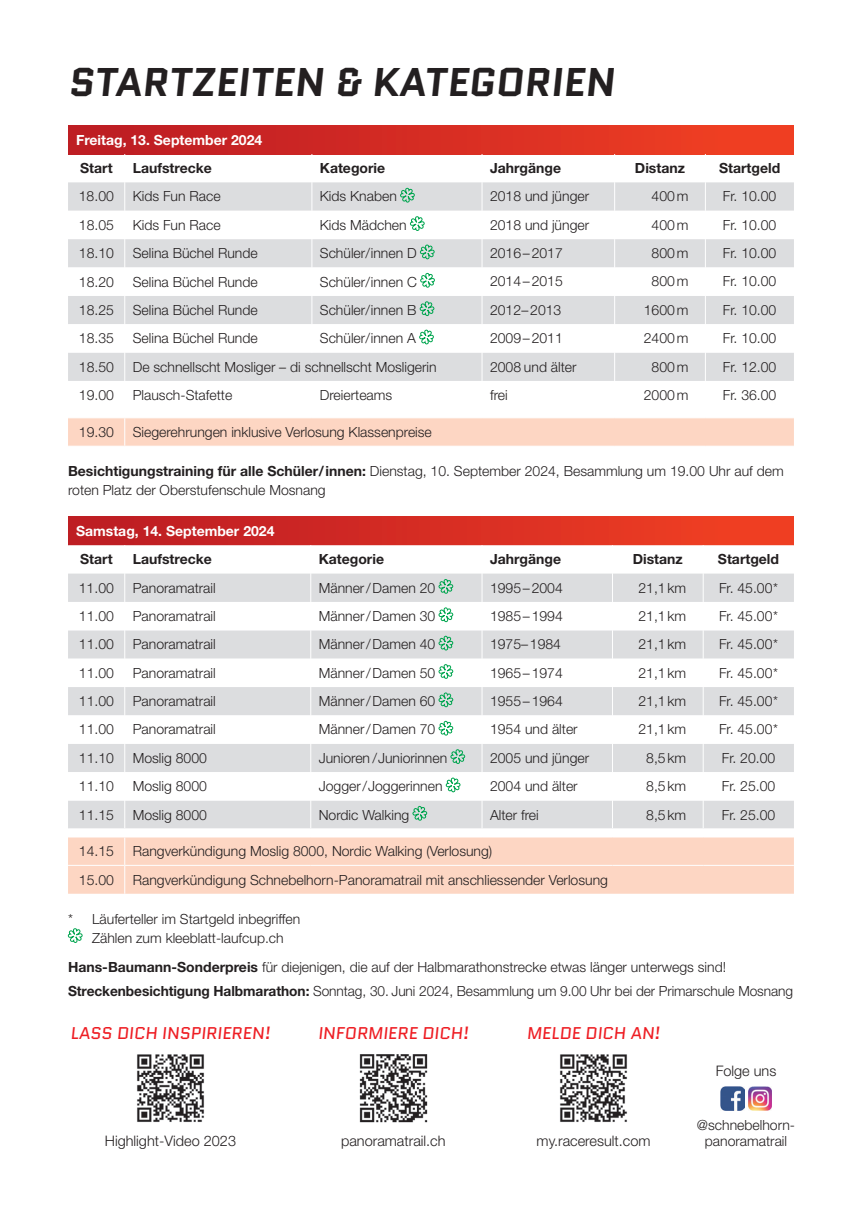
<style>
.page{position:relative;width:862px;height:1214px;background:#fff}
.page>*{position:absolute;margin:0;border:0;box-sizing:border-box;transform-origin:0 0}
.t1{font:italic 700 40px "Quantico";color:#231f20}
.t2{font:italic 17px "Quantico";letter-spacing:.005em;color:#ee1d23}
.t3{font:300 14.4px "Helvetica Neue LT Std";color:#231f20}
.t4{font:300 14px/19px "Helvetica Neue LT Std";color:#231f20;text-align:center}
.t5{font:700 14px "Helvetica Neue LT Std";color:#231f20}
.t6{font:700 14px "Helvetica Neue LT Std";color:#fff}
.s1{font-weight:700}
</style>
<div class="page">
<div style="left:68px;top:517px;width:726px;height:28px;background:linear-gradient(to right,#ba1b24,#f24023)"></div>
<svg style="left:68px;top:545px;width:726px;height:348px"></svg>
<svg style="left:67px;top:928px;width:16px;height:15px"></svg>
<img style="left:749px;top:1086px;width:23px;height:24px">
<img style="left:720px;top:1086px;width:24px;height:24px">
<div style="left:68px;top:126px;width:726px;height:28px;background:linear-gradient(to right,#ba1b24,#f24023)"></div>
<svg style="left:68px;top:154px;width:726px;height:292px"></svg>
<img style="left:560px;top:1054px;width:67px;height:67px">
<img style="left:359px;top:1054px;width:68px;height:67px">
<img style="left:137px;top:1054px;width:67px;height:67px">
<h1 class="t1" style="left:68px;top:54px;width:548px">STARTZEITEN &amp; KATEGORIEN</h1>
<p class="t6" style="left:76px;top:131px;width:188px">Freitag, 13. September 2024</p>
<p class="t5" style="left:80px;top:159px;width:34px">Start</p>
<p class="t5" style="left:133px;top:159px;width:81px">Laufstrecke</p>
<p class="t5" style="left:320px;top:159px;width:67px">Kategorie</p>
<p class="t5" style="left:490px;top:159px;width:73px">Jahrgänge</p>
<p class="t5" style="left:635px;top:159px;width:52px">Distanz</p>
<p class="t5" style="left:719px;top:159px;width:63px">Startgeld</p>
<p class="t4" style="left:79px;top:187px;width:37px">18.00</p>
<p class="t4" style="left:133px;top:187px;width:89px">Kids Fun Race</p>
<p class="t4" style="left:320px;top:187px;width:78px">Kids Knaben</p>
<p class="t4" style="left:490px;top:187px;width:101px">2018 und jünger</p>
<p class="t4" style="left:651px;top:187px;width:38px">400m</p>
<p class="t4" style="left:723px;top:187px;width:55px">Fr. 10.00</p>
<p class="t4" style="left:79px;top:215px;width:37px">18.05</p>
<p class="t4" style="left:133px;top:215px;width:89px">Kids Fun Race</p>
<p class="t4" style="left:320px;top:215px;width:88px">Kids Mädchen</p>
<p class="t4" style="left:490px;top:215px;width:101px">2018 und jünger</p>
<p class="t4" style="left:651px;top:215px;width:38px">400m</p>
<p class="t4" style="left:723px;top:215px;width:55px">Fr. 10.00</p>
<p class="t4" style="left:79px;top:243px;width:37px">18.10</p>
<p class="t4" style="left:133px;top:243px;width:127px">Selina Büchel Runde</p>
<p class="t4" style="left:320px;top:243px;width:98px">Schüler/innen D</p>
<p class="t4" style="left:490px;top:243px;width:74px">2016–2017</p>
<p class="t4" style="left:651px;top:243px;width:38px">800m</p>
<p class="t4" style="left:723px;top:243px;width:55px">Fr. 10.00</p>
<p class="t4" style="left:79px;top:272px;width:37px">18.20</p>
<p class="t4" style="left:133px;top:272px;width:127px">Selina Büchel Runde</p>
<p class="t4" style="left:320px;top:272px;width:99px">Schüler/innen C</p>
<p class="t4" style="left:490px;top:272px;width:74px">2014–2015</p>
<p class="t4" style="left:651px;top:272px;width:38px">800m</p>
<p class="t4" style="left:723px;top:272px;width:55px">Fr. 10.00</p>
<p class="t4" style="left:79px;top:300px;width:37px">18.25</p>
<p class="t4" style="left:133px;top:300px;width:127px">Selina Büchel Runde</p>
<p class="t4" style="left:320px;top:300px;width:98px">Schüler/innen B</p>
<p class="t4" style="left:490px;top:300px;width:73px">2012–2013</p>
<p class="t4" style="left:644px;top:300px;width:46px">1600m</p>
<p class="t4" style="left:723px;top:300px;width:55px">Fr. 10.00</p>
<p class="t4" style="left:79px;top:328px;width:37px">18.35</p>
<p class="t4" style="left:133px;top:328px;width:127px">Selina Büchel Runde</p>
<p class="t4" style="left:320px;top:328px;width:98px">Schüler/innen A</p>
<p class="t4" style="left:490px;top:328px;width:74px">2009–2011</p>
<p class="t4" style="left:644px;top:328px;width:46px">2400m</p>
<p class="t4" style="left:723px;top:328px;width:55px">Fr. 10.00</p>
<p class="t4" style="left:79px;top:357px;width:37px">18.50</p>
<p class="t4" style="left:133px;top:357px;width:305px">De schnellscht Mosliger – di schnellscht Mosligerin</p>
<p class="t4" style="left:490px;top:357px;width:88px">2008 und älter</p>
<p class="t4" style="left:651px;top:357px;width:38px">800m</p>
<p class="t4" style="left:723px;top:357px;width:55px">Fr. 12.00</p>
<p class="t4" style="left:79px;top:385px;width:37px">19.00</p>
<p class="t4" style="left:133px;top:385px;width:101px">Plausch-Stafette</p>
<p class="t4" style="left:320px;top:385px;width:74px">Dreierteams</p>
<p class="t4" style="left:490px;top:385px;width:19px">frei</p>
<p class="t4" style="left:644px;top:385px;width:46px">2000m</p>
<p class="t4" style="left:723px;top:385px;width:55px">Fr. 36.00</p>
<p class="t4" style="left:79px;top:422px;width:37px">19.30</p>
<p class="t4" style="left:133px;top:422px;width:301px">Siegerehrungen inklusive Verlosung Klassenpreise</p>
<p class="t4" style="left:68px;top:461px;width:717px;text-align:left"><span class="s1">Besichtigungstraining für alle Schüler/ innen:</span> Dienstag, 10. September 2024, Besammlung um 19.00 Uhr auf dem roten Platz der Oberstufenschule Mosnang</p>
<p class="t6" style="left:76px;top:522px;width:200px">Samstag, 14. September 2024</p>
<p class="t5" style="left:80px;top:550px;width:34px">Start</p>
<p class="t5" style="left:133px;top:550px;width:81px">Laufstrecke</p>
<p class="t5" style="left:319px;top:550px;width:67px">Kategorie</p>
<p class="t5" style="left:490px;top:550px;width:73px">Jahrgänge</p>
<p class="t5" style="left:633px;top:550px;width:52px">Distanz</p>
<p class="t5" style="left:718px;top:550px;width:63px">Startgeld</p>
<p class="t4" style="left:79px;top:577px;width:37px">11.00</p>
<p class="t4" style="left:133px;top:577px;width:84px">Panoramatrail</p>
<p class="t4" style="left:319px;top:577px;width:118px">Männer/Damen 20</p>
<p class="t4" style="left:490px;top:577px;width:74px">1995–2004</p>
<p class="t4" style="left:638px;top:577px;width:49px">21,1km</p>
<p class="t4" style="left:719px;top:577px;width:60px">Fr. 45.00*</p>
<p class="t4" style="left:79px;top:606px;width:37px">11.00</p>
<p class="t4" style="left:133px;top:606px;width:84px">Panoramatrail</p>
<p class="t4" style="left:319px;top:606px;width:118px">Männer/Damen 30</p>
<p class="t4" style="left:490px;top:606px;width:74px">1985–1994</p>
<p class="t4" style="left:638px;top:606px;width:49px">21,1km</p>
<p class="t4" style="left:719px;top:606px;width:60px">Fr. 45.00*</p>
<p class="t4" style="left:79px;top:634px;width:37px">11.00</p>
<p class="t4" style="left:133px;top:634px;width:84px">Panoramatrail</p>
<p class="t4" style="left:319px;top:634px;width:118px">Männer/Damen 40</p>
<p class="t4" style="left:490px;top:634px;width:73px">1975–1984</p>
<p class="t4" style="left:638px;top:634px;width:49px">21,1km</p>
<p class="t4" style="left:719px;top:634px;width:60px">Fr. 45.00*</p>
<p class="t4" style="left:79px;top:662px;width:37px">11.00</p>
<p class="t4" style="left:133px;top:662px;width:84px">Panoramatrail</p>
<p class="t4" style="left:319px;top:662px;width:118px">Männer/Damen 50</p>
<p class="t4" style="left:490px;top:662px;width:74px">1965–1974</p>
<p class="t4" style="left:638px;top:662px;width:49px">21,1km</p>
<p class="t4" style="left:719px;top:662px;width:60px">Fr. 45.00*</p>
<p class="t4" style="left:79px;top:691px;width:37px">11.00</p>
<p class="t4" style="left:133px;top:691px;width:84px">Panoramatrail</p>
<p class="t4" style="left:319px;top:691px;width:118px">Männer/Damen 60</p>
<p class="t4" style="left:490px;top:691px;width:74px">1955–1964</p>
<p class="t4" style="left:638px;top:691px;width:49px">21,1km</p>
<p class="t4" style="left:719px;top:691px;width:60px">Fr. 45.00*</p>
<p class="t4" style="left:79px;top:719px;width:37px">11.00</p>
<p class="t4" style="left:133px;top:719px;width:84px">Panoramatrail</p>
<p class="t4" style="left:319px;top:719px;width:118px">Männer/Damen 70</p>
<p class="t4" style="left:490px;top:719px;width:89px">1954 und älter</p>
<p class="t4" style="left:638px;top:719px;width:49px">21,1km</p>
<p class="t4" style="left:719px;top:719px;width:60px">Fr. 45.00*</p>
<p class="t4" style="left:79px;top:748px;width:37px">11.10</p>
<p class="t4" style="left:133px;top:748px;width:76px">Moslig 8000</p>
<p class="t4" style="left:319px;top:748px;width:130px">Junioren /Juniorinnen</p>
<p class="t4" style="left:490px;top:748px;width:101px">2005 und jünger</p>
<p class="t4" style="left:646px;top:748px;width:41px">8,5km</p>
<p class="t4" style="left:722px;top:748px;width:55px">Fr. 20.00</p>
<p class="t4" style="left:79px;top:776px;width:37px">11.10</p>
<p class="t4" style="left:133px;top:776px;width:76px">Moslig 8000</p>
<p class="t4" style="left:319px;top:776px;width:125px">Jogger/Joggerinnen</p>
<p class="t4" style="left:490px;top:776px;width:89px">2004 und älter</p>
<p class="t4" style="left:646px;top:776px;width:41px">8,5km</p>
<p class="t4" style="left:722px;top:776px;width:55px">Fr. 25.00</p>
<p class="t4" style="left:79px;top:804px;width:37px">11.15</p>
<p class="t4" style="left:133px;top:804px;width:76px">Moslig 8000</p>
<p class="t4" style="left:319px;top:804px;width:92px">Nordic Walking</p>
<p class="t4" style="left:490px;top:804px;width:50px">Alter frei</p>
<p class="t4" style="left:646px;top:804px;width:41px">8,5km</p>
<p class="t4" style="left:722px;top:804px;width:55px">Fr. 25.00</p>
<p class="t4" style="left:79px;top:841px;width:37px">14.15</p>
<p class="t4" style="left:133px;top:841px;width:361px">Rangverkündigung Moslig 8000, Nordic Walking (Verlosung)</p>
<p class="t4" style="left:79px;top:869px;width:37px">15.00</p>
<p class="t4" style="left:133px;top:869px;width:477px">Rangverkündigung Schnebelhorn-Panoramatrail mit anschliessender Verlosung</p>
<p class="t4" style="left:68px;top:908px;width:234px">* Läuferteller im Startgeld inbegriffen<br>Zählen zum kleeblatt-laufcup.ch</p>
<p class="t4" style="left:68px;top:954px;width:726px;line-height:24.6px;text-align:left"><span class="s1">Hans-Baumann-Sonderpreis</span> für diejenigen, die auf der Halbmarathonstrecke etwas länger unterwegs sind!<br><span class="s1">Streckenbesichtigung Halbmarathon:</span> Sonntag, 30. Juni 2024, Besammlung um 9.00 Uhr bei der Primarschule Mosnang</p>
<p class="t2" style="left:71px;top:1021px;width:201px">LASS DICH INSPIRIEREN!</p>
<p class="t3" style="left:105px;top:1131px;width:133px">Highlight-Video 2023</p>
<p class="t2" style="left:318px;top:1021px;width:152px">INFORMIERE DICH!</p>
<p class="t3" style="left:341px;top:1131px;width:106px">panoramatrail.ch</p>
<p class="t2" style="left:527px;top:1021px;width:135px">MELDE DICH AN!</p>
<p class="t3" style="left:536px;top:1131px;width:115px">my.raceresult.com</p>
<p class="t3" style="left:715px;top:1061px;width:62px">Folge uns</p>
<p class="t4" style="left:697px;top:1116px;width:100px;line-height:16px">@schnebelhorn&shy;panoramatrail</p>
</div>
